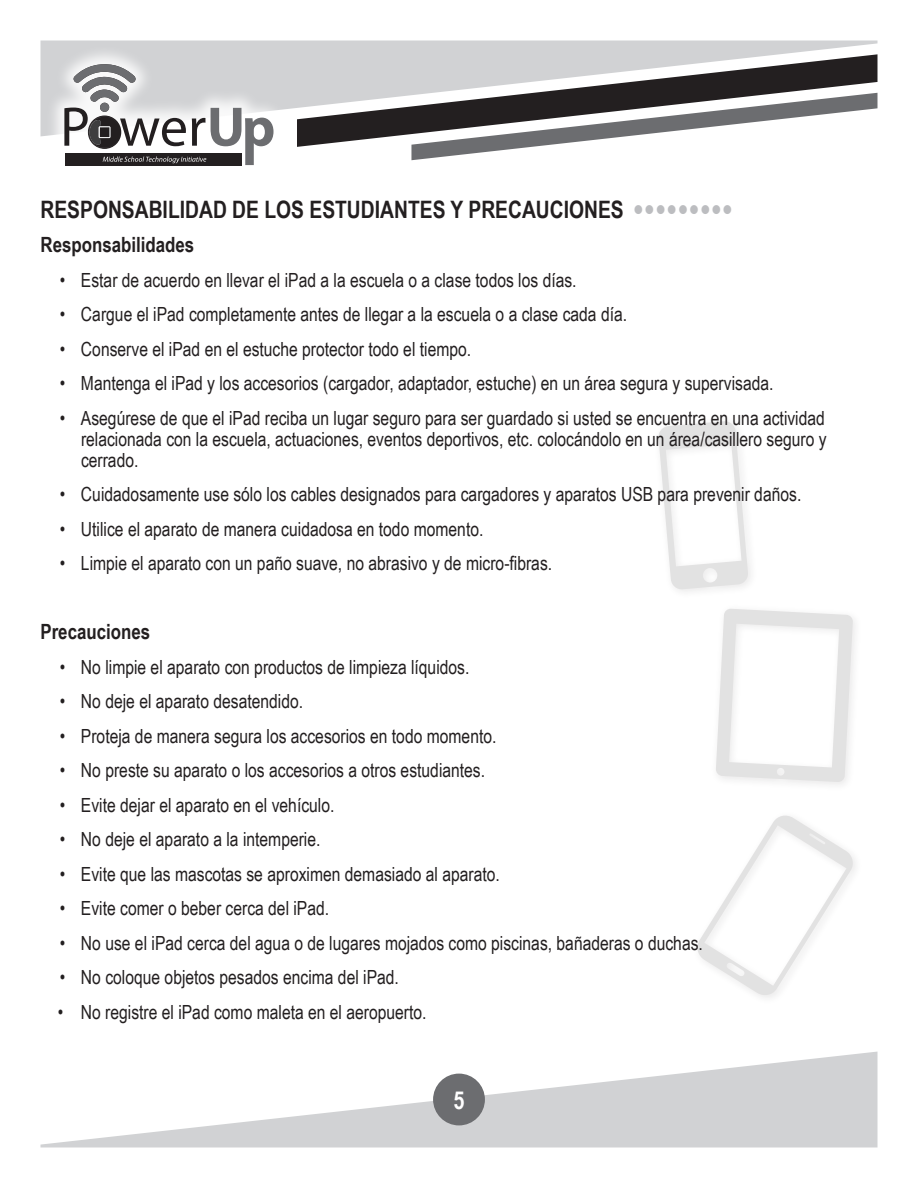
<style>
.page{position:relative;width:918px;height:1188px;background:#fff}
.page>*{position:absolute;margin:0;border:0;box-sizing:border-box;transform-origin:0 0}
.t1{font:700 24.75px "Arial Narrow";color:#fff}
.t2{font:700 24px "Arial Narrow";color:#231f20}
.t3{font:700 21px "Arial Narrow";color:#231f20}
.t4{font:19.5px/21px "Arial Narrow";color:#231f20;text-align:justify}
.s1{font-size:31.8px;color:#bcbdc0}
</style>
<div class="page">
<svg style="left:40px;top:1052px;width:838px;height:95px;fill:#d1d2d4"></svg>
<svg style="left:40px;top:41px;width:838px;height:95px;background:#d4d5d7"></svg>
<svg style="left:297px;top:54px;width:581px;height:93px;fill:#d1d2d4"></svg>
<svg style="left:411px;top:93px;width:467px;height:67px"></svg>
<div style="left:434px;top:1074px;width:50px;height:51px;background:#6c6d70;border-radius:50%"></div>
<div style="left:433px;top:1074px;width:52px;height:51px;border:2px solid #6c6d70;border-radius:50%"></div>
<div style="left:45px;top:45px;width:247px;height:139px;background:#fff;opacity:.88"></div>
<svg style="left:64px;top:63px;width:210px;height:102px"></svg>
<svg style="left:658px;top:421px;width:91px;height:169px"></svg>
<svg style="left:716px;top:609px;width:137px;height:173px"></svg>
<svg style="left:697px;top:815px;width:158px;height:182px"></svg>
<p class="t2" style="left:40px;top:191px;width:693px">RESPONSABILIDAD DE LOS ESTUDIANTES Y PRECAUCIONES <span class="s1">•••••••••</span></p>
<p class="t3" style="left:40px;top:229px;width:155px">Responsabilidades</p>
<p class="t4" style="left:60px;top:268px;width:518px">• Estar de acuerdo en llevar el iPad a la escuela o a clase todos los días.</p>
<p class="t4" style="left:60px;top:303px;width:569px">• Cargue el iPad completamente antes de llegar a la escuela o a clase cada día.</p>
<p class="t4" style="left:60px;top:337px;width:413px">• Conserve el iPad en el estuche protector todo el tiempo.</p>
<p class="t4" style="left:60px;top:372px;width:715px">• Mantenga el iPad y los accesorios (cargador, adaptador, estuche) en un área segura y supervisada.</p>
<p class="t4" style="left:81px;top:406px;width:747px;text-indent:-21px">• Asegúrese de que el iPad reciba un lugar seguro para ser guardado si usted se encuentra en una actividad relacionada con la escuela, actuaciones, eventos deportivos, etc. colocándolo en un área/casillero seguro y cerrado.</p>
<p class="t4" style="left:60px;top:483px;width:743px">• Cuidadosamente use sólo los cables designados para cargadores y aparatos USB para prevenir daños.</p>
<p class="t4" style="left:60px;top:517px;width:425px">• Utilice el aparato de manera cuidadosa en todo momento.</p>
<p class="t4" style="left:60px;top:552px;width:494px">• Limpie el aparato con un paño suave, no abrasivo y de micro-fibras.</p>
<p class="t3" style="left:40px;top:616px;width:111px">Precauciones</p>
<p class="t4" style="left:60px;top:655px;width:411px">• No limpie el aparato con productos de limpieza líquidos.</p>
<p class="t4" style="left:60px;top:690px;width:245px">• No deje el aparato desatendido.</p>
<p class="t4" style="left:60px;top:724px;width:438px">• Proteja de manera segura los accesorios en todo momento.</p>
<p class="t4" style="left:60px;top:759px;width:427px">• No preste su aparato o los accesorios a otros estudiantes.</p>
<p class="t4" style="left:60px;top:793px;width:276px">• Evite dejar el aparato en el vehículo.</p>
<p class="t4" style="left:60px;top:828px;width:262px">• No deje el aparato a la intemperie.</p>
<p class="t4" style="left:60px;top:862px;width:441px">• Evite que las mascotas se aproximen demasiado al aparato.</p>
<p class="t4" style="left:60px;top:897px;width:271px">• Evite comer o beber cerca del iPad.</p>
<p class="t4" style="left:60px;top:931px;width:644px">• No use el iPad cerca del agua o de lugares mojados como piscinas, bañaderas o duchas.</p>
<p class="t4" style="left:60px;top:966px;width:340px">• No coloque objetos pesados encima del iPad.</p>
<p class="t4" style="left:58px;top:1000px;width:370px">• No registre el iPad como maleta en el aeropuerto.</p>
<p class="t1" style="left:453px;top:1081px;width:13px">5</p>
</div>
